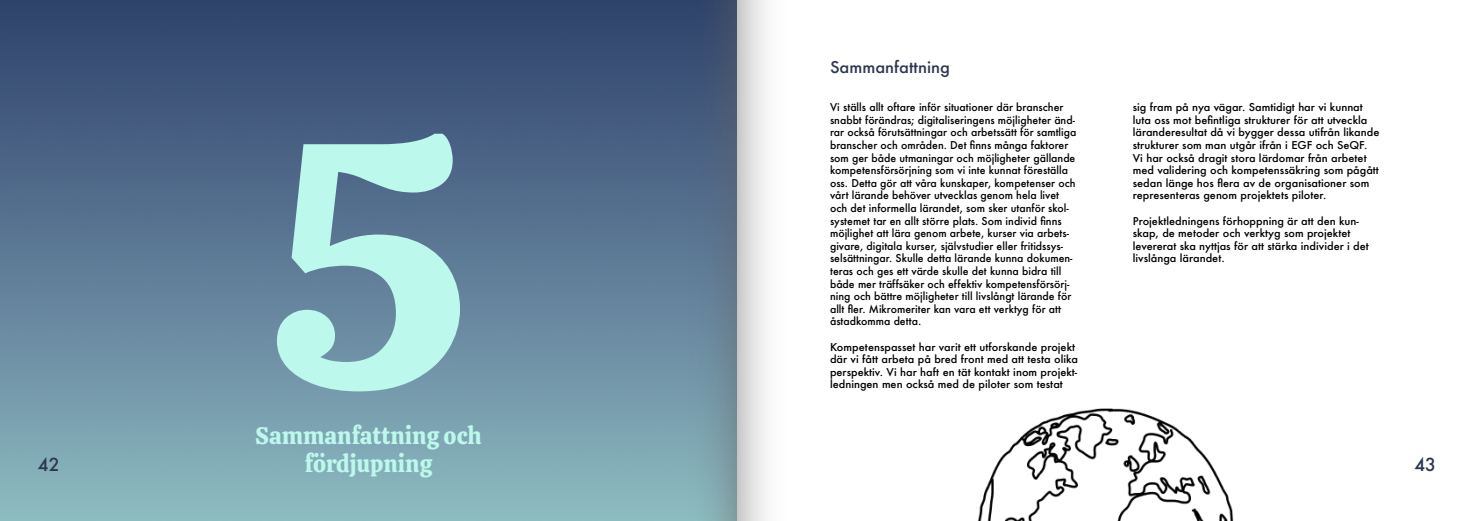
<style>
.page{position:relative;width:1474px;height:521px;background:#fff}
.page>*{position:absolute;margin:0;border:0;box-sizing:border-box;transform-origin:0 0}
.t1{font:350px "Calistoga";color:#bcf8ec}
.t2{font:23.62px/28.3px "Calistoga";color:#bcf8ec;text-align:center}
.t3{font:500 17.5px "Futura";color:#2d3751}
.t4{font:500 15.75px "Futura";color:#2d3751;scale:1.04 1}
.t5{font:500 10.5px/12.6px "Futura";color:#000}
.t6{font:500 10.5px/12.6px "Futura";color:#000;scale:1.04 1}
</style>
<div class="page">
<img style="left:0;top:0;width:687px;height:521px">
<div style="left:737px;top:0;width:49px;height:521px;background:linear-gradient(to right,#d0cfcf,#fff)"></div>
<div style="left:687px;top:0;width:50px;height:521px;background:linear-gradient(to bottom,#34436a,#88aeb5)"></div>
<img style="left:977px;top:409px;width:256px;height:112px">
<h3 class="t3" style="left:38px;top:452px;width:23px">42</h3>
<h1 class="t1" style="left:263px;top:-63px;width:213px">5</h1>
<h2 class="t2" style="left:255px;top:419px;width:228px">Sammanfattning och fördjupning</h2>
<h3 class="t4" style="left:830px;top:56px;width:117px">Sammanfattning</h3>
<p class="t5" style="left:830px;top:101px;width:248px">Vi ställs allt oftare inför situationer där branscher snabbt förändras; digitaliseringens möjligheter änd&shy;rar också förutsättningar och arbetssätt för samtliga branscher och områden. Det finns många faktorer som ger både utmaningar och möjligheter gällande kompetensförsörjning som vi inte kunnat föreställa oss. Detta gör att våra kunskaper, kompetenser och vårt lärande behöver utvecklas genom hela livet och det informella lärandet, som sker utanför skol&shy;systemet tar en allt större plats. Som individ finns möjlighet att lära genom arbete, kurser via arbets&shy;givare, digitala kurser, självstudier eller fritidssys&shy;selsättningar. Skulle detta lärande kunna dokumen&shy;teras och ges ett värde skulle det kunna bidra till både mer träffsäker och effektiv kompetensförsörj&shy;ning och bättre möjligheter till livslångt lärande för allt fler. Mikromeriter kan vara ett verktyg för att åstadkomma detta.</p>
<p class="t6" style="left:830px;top:340px;width:240px">Kompetenspasset har varit ett utforskande projekt där vi fått arbeta på bred front med att testa olika perspektiv. Vi har haft en tät kontakt inom projekt&shy;ledningen men också med de piloter som testat</p>
<p class="t6" style="left:1132px;top:101px;width:238px">sig fram på nya vägar. Samtidigt har vi kunnat luta oss mot befintliga strukturer för att utveckla läranderesultat då vi bygger dessa utifrån likande strukturer som man utgår ifrån i EGF och SeQF.<br>Vi har också dragit stora lärdomar från arbetet med validering och kompetenssäkring som pågått sedan länge hos flera av de organisationer som representeras genom projektets piloter.</p>
<p class="t6" style="left:1132px;top:214px;width:228px">Projektledningens förhoppning är att den kun&shy;skap, de metoder och verktyg som projektet levererat ska nyttjas för att stärka individer i det livslånga lärandet.</p>
<h3 class="t3" style="left:1414px;top:452px;width:23px">43</h3>
</div>
